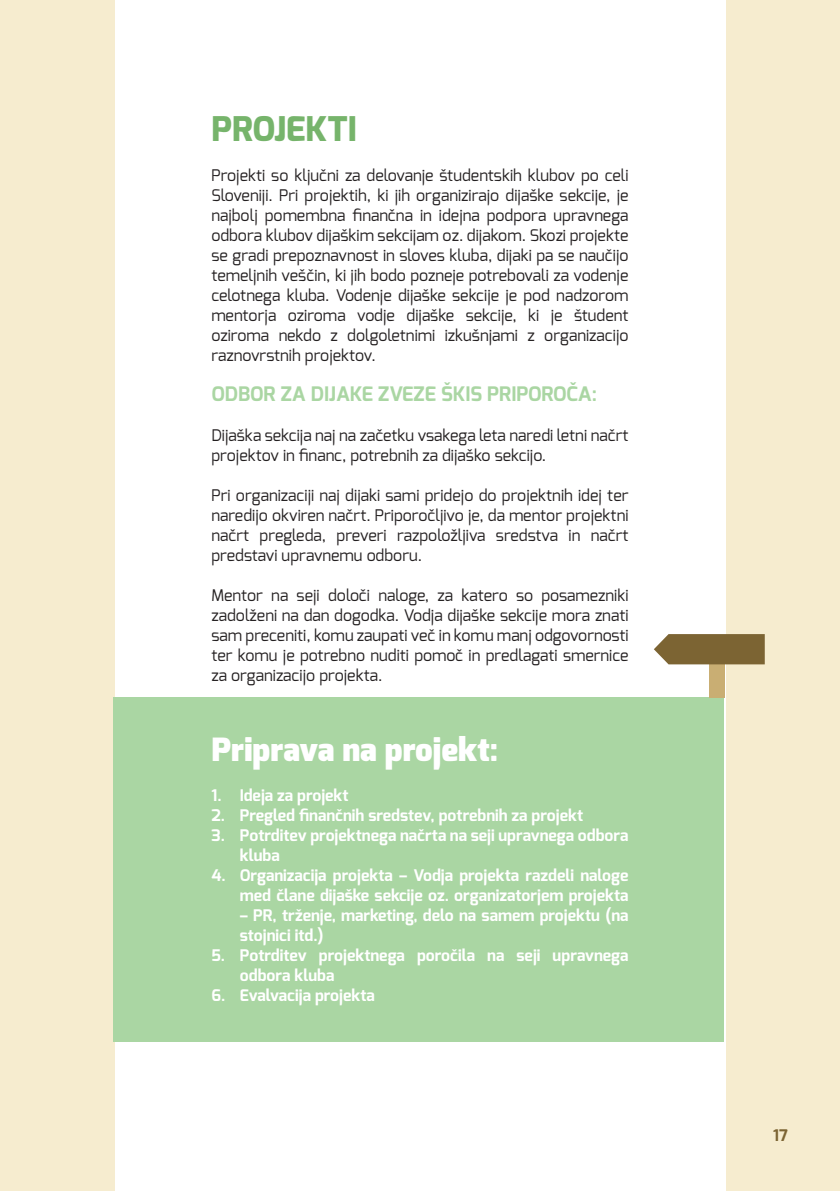
<style>
.page{position:relative;width:840px;height:1191px;background:#fff}
.page>*{position:absolute;margin:0;border:0;box-sizing:border-box;transform-origin:0 0}
.t1{font:800 34px "Exo";color:#76b46b}
.t2{font:900 32px "Exo";color:#fff}
.t3{font:700 20px "Exo";color:#aad6a3}
.t4{font:16px/20px "Exo";color:#231f20;text-align:justify}
.t5{font:700 16px/20px "Exo";color:#fff}
.t6{font:700 16px "Exo";color:#7c6433}
</style>
<div class="page">
<div style="left:0;top:0;width:839px;height:1191px;background:#f6eccf"></div>
<div style="left:115px;top:0;width:609px;height:1191px;background:#fff"></div>
<div style="left:113px;top:697px;width:611px;height:345px;background:#aad6a3"></div>
<div style="left:708px;top:650px;width:16px;height:47px;background:#c9ae73"></div>
<svg style="left:654px;top:634px;width:110px;height:30px;background:#846e40"></svg>
<h1 class="t1" style="left:211px;top:109px;width:146px">PROJEKTI</h1>
<p class="t4" style="left:211px;top:165px;width:418px">Projekti so ključni za delovanje študentskih klubov po celi Sloveniji. Pri projektih, ki jih organizirajo dijaške sekcije, je najbolj pomembna finančna in idejna podpora upravnega odbora klubov dijaškim sekcijam oz. dijakom. Skozi projekte se gradi prepoznavnost in sloves kluba, dijaki pa se naučijo temeljnih veščin, ki jih bodo pozneje potrebovali za vodenje celotnega kluba. Vodenje dijaške sekcije je pod nadzorom mentorja oziroma vodje dijaške sekcije, ki je študent oziroma nekdo z dolgoletnimi izkušnjami z organizacijo raznovrstnih projektov.</p>
<p class="t3" style="left:211px;top:382px;width:387px">ODBOR ZA DIJAKE ZVEZE ŠKIS PRIPOROČA:</p>
<p class="t4" style="left:211px;top:425px;width:418px">Dijaška sekcija naj na začetku vsakega leta naredi letni načrt projektov in financ, potrebnih za dijaško sekcijo.</p>
<p class="t4" style="left:211px;top:485px;width:418px">Pri organizaciji naj dijaki sami pridejo do projektnih idej ter naredijo okviren načrt. Priporočljivo je, da mentor projektni načrt pregleda, preveri razpoložljiva sredstva in načrt predstavi upravnemu odboru.</p>
<p class="t4" style="left:211px;top:585px;width:418px">Mentor na seji določi naloge, za katero so posamezniki zadolženi na dan dogodka. Vodja dijaške sekcije mora znati sam preceniti, komu zaupati več in komu manj odgovornosti ter komu je potrebno nuditi pomoč in predlagati smernice za organizacijo projekta.</p>
<h2 class="t2" style="left:211px;top:735px;width:288px">Priprava na projekt:</h2>
<p class="t5" style="left:211px;top:785px;width:139px">1. Ideja za projekt</p>
<p class="t5" style="left:211px;top:805px;width:373px">2. Pregled finančnih sredstev, potrebnih za projekt</p>
<p class="t5" style="left:240px;top:825px;width:390px;text-indent:-28px">3. Potrditev projektnega načrta na seji upravnega odbora kluba</p>
<p class="t5" style="left:211px;top:865px;width:418px;text-align:right">4. Organizacija projekta – Vodja projekta razdeli naloge med člane dijaške sekcije oz. organizatorjem projekta</p>
<p class="t5" style="left:240px;top:905px;width:390px">– PR, trženje, marketing, delo na samem projektu (na stojnici itd.)</p>
<p class="t5" style="left:240px;top:945px;width:390px;text-indent:-28px">5. Potrditev projektnega poročila na seji upravnega odbora kluba</p>
<p class="t5" style="left:211px;top:985px;width:165px">6. Evalvacija projekta</p>
<p class="t6" style="left:772px;top:1126px;width:16px">17</p>
</div>
